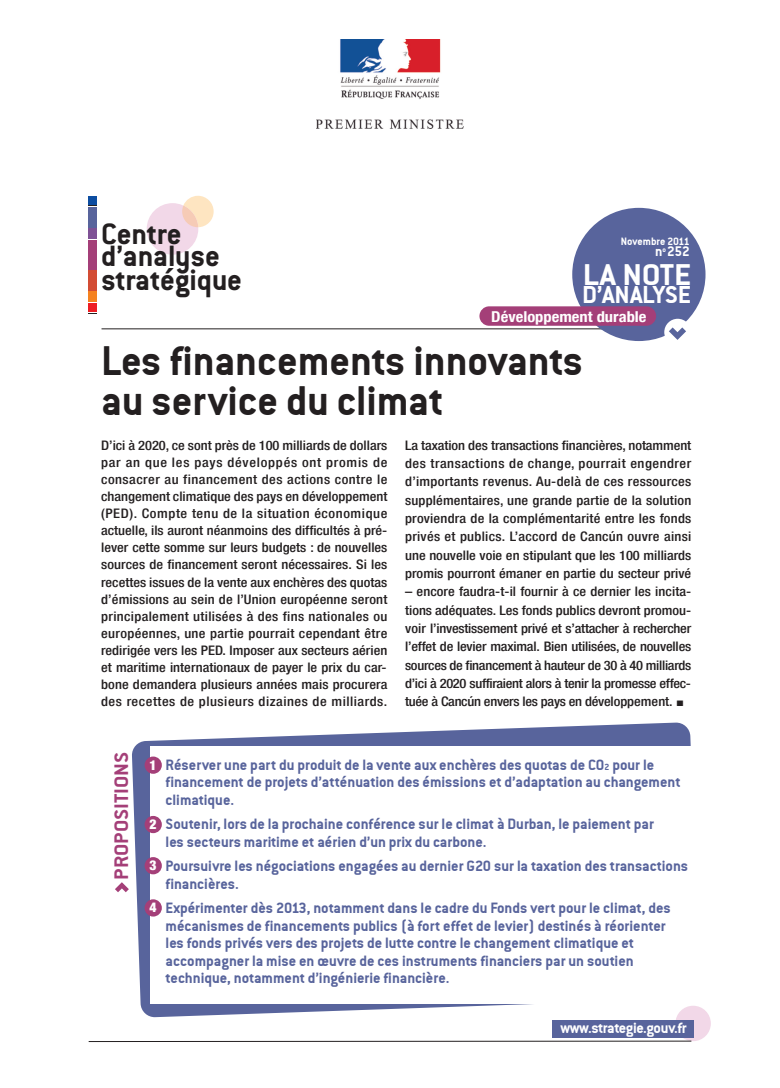
<style>
.page{position:relative;width:780px;height:1088px;background:#fff}
.page>*{position:absolute;margin:0;border:0;box-sizing:border-box;transform-origin:0 0}
.t1{font:45px/40px "Conduit ITCTT Bold";color:#231f20}
.t2{font:32.5px "Conduit ITCTT Bold";letter-spacing:-.005em;color:#fff;scale:1.1 1}
.t3{font:700 32.25px/24.4px "Conduit ITC";letter-spacing:-.005em;color:#231f20}
.t4{font:26.5px "Conduit ITCTT Bold";letter-spacing:-.01em;color:#fff;scale:1.05 1}
.t5{font:21.25px "Conduit ITCTT Bold";color:#a43f78;scale:1.1 1}
.t6{font:16.25px/17.5px "Conduit ITCTT Bold";color:#58649c}
.t7{font:16.25px "Conduit ITCTT Bold";letter-spacing:-.025em;color:#fff}
.t8{font:15.12px "Conduit ITCTT Bold";color:#fff}
.t9{font:700 condensed 15px "Helvetica Neue LT";color:#fff;scale:1.1 1}
.t10{font:900 condensed 13.62px "Helvetica Neue LT";color:#fff}
.t11{font:500 condensed 13.12px/17.1px "Helvetica Neue LT";color:#231f20;text-align:justify;scale:1.1 1}
.t12{font:11.62px "Conduit ITCTT Bold";color:#fff}
.s1{font-family:"European Pi Three";font-weight:400;font-stretch:normal;font-size:12.88px}
.s2{font-size:9.75px}
</style>
<div class="page">
<svg style="left:132px;top:722px;width:567px;height:295px;fill:#58649c"></svg>
<div style="left:151px;top:746px;width:605px;height:257px;background:#fff"></div>
<hr style="left:101px;top:328px;width:571px;height:1px;background:#231f20">
<div style="left:572px;top:208px;width:133px;height:133px;background:#58649c;border-radius:50%"></div>
<div style="left:479px;top:306px;width:177px;height:20px;background:#a43f78;border-radius:10px"></div>
<div style="left:675px;top:1006px;width:35px;height:35px;background:#f2d8e8;border-radius:50%"></div>
<div style="left:552px;top:1020px;width:141px;height:17px;background:#58649c"></div>
<svg style="left:88px;top:1040px;width:604px;height:2px"></svg>
<div style="left:664px;top:319px;width:27px;height:27px;background:#fff;border-radius:50%"></div>
<div style="left:145px;top:756px;width:17px;height:18px;background:#a43f78;border-radius:50%"></div>
<div style="left:145px;top:816px;width:17px;height:17px;background:#a43f78;border-radius:50%"></div>
<div style="left:145px;top:857px;width:17px;height:17px;background:#a43f78;border-radius:50%"></div>
<div style="left:145px;top:899px;width:17px;height:17px;background:#a43f78;border-radius:50%"></div>
<div style="left:89px;top:196px;width:8px;height:8px;background:#0d4da1"></div>
<div style="left:89px;top:303px;width:8px;height:9px;background:#ee1d23"></div>
<div style="left:89px;top:207px;width:8px;height:20px;background:#58649c"></div>
<div style="left:89px;top:229px;width:8px;height:10px;background:#7e5195"></div>
<div style="left:89px;top:240px;width:8px;height:29px;background:#a43f78"></div>
<div style="left:89px;top:270px;width:8px;height:21px;background:#d34c34"></div>
<div style="left:89px;top:292px;width:8px;height:10px;background:#f58220"></div>
<div style="left:147px;top:203px;width:51px;height:52px;background:#f2d8e8;border-radius:50%"></div>
<svg style="left:182px;top:196px;width:32px;height:31px"></svg>
<img style="left:317px;top:39px;width:147px;height:89px">
<svg style="left:669px;top:327px;width:17px;height:13px"></svg>
<svg style="left:115px;top:882px;width:14px;height:10px"></svg>
<h3 class="t3" style="left:101px;top:225px;width:82px">Centre</h3>
<h3 class="t3" style="left:101px;top:247px;width:142px">d’analyse stratégique</h3>
<p class="t12" style="left:621px;top:234px;width:70px">Novembre 2011</p>
<p class="t8" style="left:655px;top:242px;width:36px">n<sup>o</sup>252</p>
<h2 class="t2" style="left:582px;top:255px;width:100px">LA NOTE</h2>
<h3 class="t4" style="left:582px;top:279px;width:105px">D’ANALySE</h3>
<p class="t9" style="left:491px;top:307px;width:143px">Développement durable</p>
<h1 class="t1" style="left:101px;top:340px;width:483px">Les financements innovants au service du climat</h1>
<p class="t11" style="left:101px;top:436px;width:262px">D’ici à 2020, ce sont près de 100 milliards de dollars par an que les pays développés ont promis de consacrer au financement des actions contre le changement climatique des pays en développement (PED). Compte tenu de la situation économique actuelle, ils auront néanmoins des difficultés à pré&shy;lever cette somme sur leurs budgets : de nouvelles sources de financement seront nécessaires. Si les recettes issues de la vente aux enchères des quotas d’émissions au sein de l’Union européenne seront principalement utilisées à des fins nationales ou européennes, une partie pourrait cependant être redirigée vers les PED. Imposer aux secteurs aérien et maritime internationaux de payer le prix du car&shy;bone demandera plusieurs années mais procurera des recettes de plusieurs dizaines de milliards.</p>
<p class="t11" style="left:405px;top:436px;width:262px;line-height:18.4px">La taxation des transactions financières, notamment des transactions de change, pourrait engendrer d’importants revenus. Au-delà de ces ressources supplémentaires, une grande partie de la solution proviendra de la complémentarité entre les fonds privés et publics. L’accord de Cancún ouvre ainsi une nouvelle voie en stipulant que les 100 milliards promis pourront émaner en partie du secteur privé</p>
<p class="t11" style="left:405px;top:582px;width:262px;line-height:18.4px">– encore faudra-t-il fournir à ce dernier les incita&shy;tions adéquates. Les fonds publics devront promou&shy;voir l’investissement privé et s’attacher à rechercher l’effet de levier maximal. Bien utilisées, de nouvelles sources de financement à hauteur de 30 à 40 milliards d’ici à 2020 suffiraient alors à tenir la promesse effec&shy;tuée à Cancún envers les pays en développement. <span class="s1">g</span></p>
<h3 class="t5" style="left:109px;top:880px;width:117px;rotate:-90deg">PROPOSITIONS</h3>
<p class="t10" style="left:149px;top:756px;width:9px">1</p>
<p class="t10" style="left:149px;top:815px;width:9px">2</p>
<p class="t10" style="left:149px;top:857px;width:9px">3</p>
<p class="t10" style="left:149px;top:899px;width:9px">4</p>
<p class="t6" style="left:165px;top:755px;width:516px">Réserver une part du produit de la vente aux enchères des quotas de CO<span class="s2">2</span> pour le financement de projets d’atténuation des émissions et d’adaptation au changement climatique.</p>
<p class="t6" style="left:165px;top:815px;width:490px">Soutenir, lors de la prochaine conférence sur le climat à Durban, le paiement par les secteurs maritime et aérien d’un prix du carbone.</p>
<p class="t6" style="left:166px;top:857px;width:524px">Poursuivre les négociations engagées au dernier G20 sur la taxation des transactions financières.</p>
<p class="t6" style="left:166px;top:899px;width:506px">Expérimenter dès 2013, notamment dans le cadre du Fonds vert pour le climat, des mécanismes de financements publics (à fort effet de levier) destinés à réorienter les fonds privés vers des projets de lutte contre le changement climatique et accompagner la mise en œuvre de ces instruments financiers par un soutien technique, notamment d’ingénierie financière.</p>
<p class="t7" style="left:560px;top:1018px;width:128px">www.strategie.gouv.fr</p>
</div>
